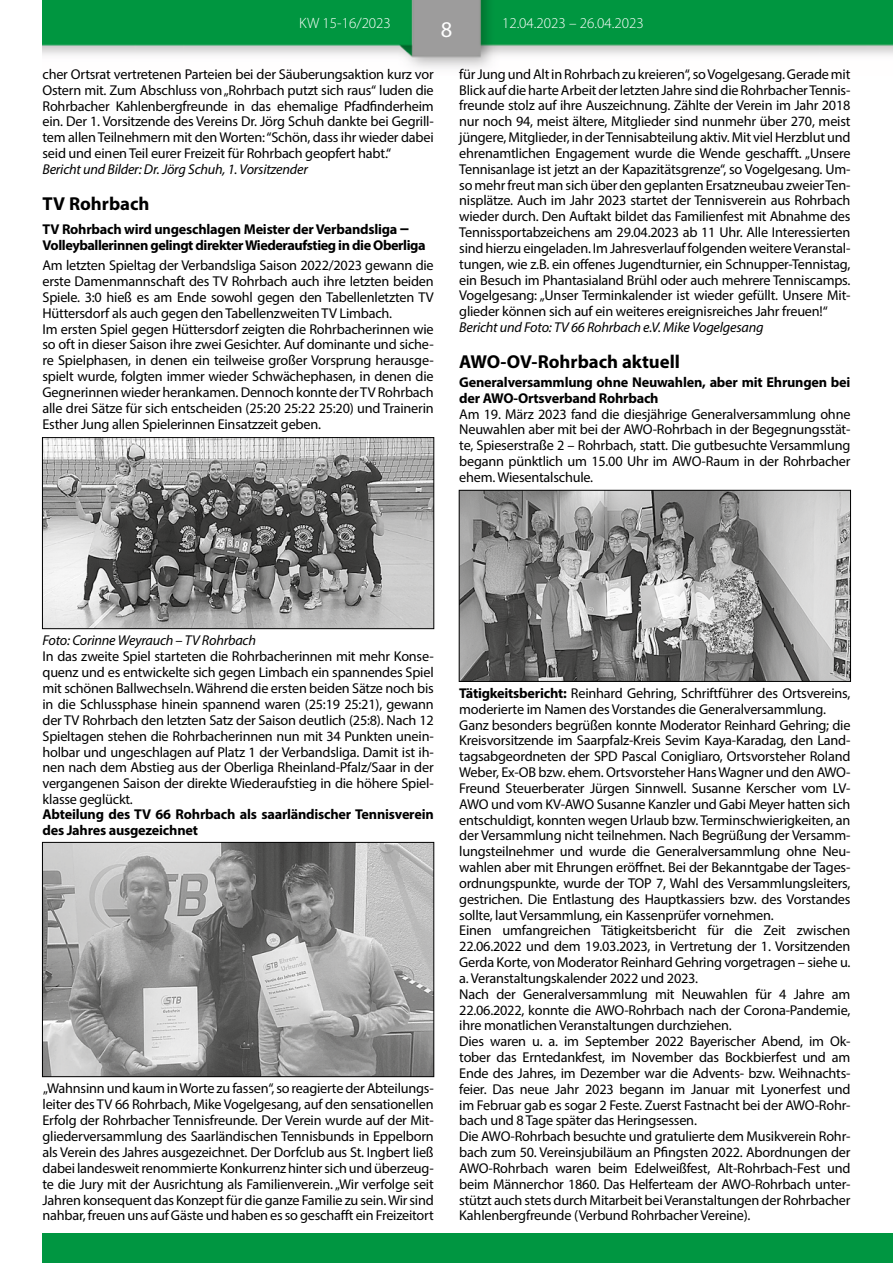
<style>
.page{position:relative;width:893px;height:1263px;background:#fff}
.page>*{position:absolute;margin:0;border:0;box-sizing:border-box;transform-origin:0 0}
.t1{font:22.5px "Myriad Pro";color:#fff}
.t2{font:700 18.75px "Myriad Pro";color:#000}
.t3{font:300 15px "Myriad Pro";color:#fff}
.t4{font:14.25px/15.9px "Myriad Pro";letter-spacing:-.015em;color:#000;text-align:justify}
.t5{font:700 14.25px/15.9px "Myriad Pro";letter-spacing:-.015em;color:#000}
.t6{font:italic 14.25px "Myriad Pro";letter-spacing:-.015em;color:#000}
.s1{font-size:18.75px}
.s2{font-weight:700}
</style>
<div class="page">
<img style="left:43px;top:0;width:850px;height:69px">
<div style="left:43px;top:1233px;width:850px;height:30px;background:#009641"></div>
<img style="left:44px;top:439px;width:388px;height:188px">
<div style="left:42px;top:437px;width:392px;height:192px;border:1px solid #000"></div>
<img style="left:44px;top:844px;width:388px;height:231px">
<div style="left:42px;top:842px;width:392px;height:235px;border:1px solid #000"></div>
<img style="left:461px;top:492px;width:388px;height:188px">
<div style="left:459px;top:490px;width:392px;height:192px;border:1px solid #000"></div>
<p class="t3" style="left:299px;top:14px;width:93px">KW 15-16/2023</p>
<p class="t3" style="left:502px;top:14px;width:143px">12.04.2023 – 26.04.2023</p>
<h1 class="t1" style="left:441px;top:15px;width:13px">8</h1>
<p class="t4" style="left:43px;top:66px;width:393px">cher Ortsrat vertretenen Parteien bei der Säuberungsaktion kurz vor Ostern mit. Zum Abschluss von „Rohrbach putzt sich raus“ luden die Rohrbacher Kahlenbergfreunde in das ehemalige Pfadfinderheim ein. Der 1. Vorsitzende des Vereins Dr. Jörg Schuh dankte bei Gegrill&shy;tem allen Teilnehmern mit den Worten: “Schön, dass ihr wieder dabei seid und einen Teil eurer Freizeit für Rohrbach geopfert habt.“</p>
<p class="t6" style="left:43px;top:161px;width:267px">Bericht und Bilder: Dr. Jörg Schuh, 1. Vorsitzender</p>
<h2 class="t2" style="left:43px;top:191px;width:109px">TV Rohrbach</h2>
<p class="t5" style="left:43px;top:221px;width:385px">TV Rohrbach wird ungeschlagen Meister der Verbandsliga <span class="s1">–<br></span>Volleyballerinnen gelingt direkter Wiederaufstieg in die Oberliga</p>
<p class="t4" style="left:43px;top:257px;width:393px;text-align:left">Am letzten Spieltag der Verbandsliga Saison 2022/2023 gewann die erste Damenmannschaft des TV Rohrbach auch ihre letzten beiden Spiele. 3:0 hieß es am Ende sowohl gegen den Tabellenletzten TV Hüttersdorf als auch gegen den Tabellenzweiten TV Limbach.<br>Im ersten Spiel gegen Hüttersdorf zeigten die Rohrbacherinnen wie so oft in dieser Saison ihre zwei Gesichter. Auf dominante und siche&shy;re Spielphasen, in denen ein teilweise großer Vorsprung herausge&shy;spielt wurde, folgten immer wieder Schwächephasen, in denen die Gegnerinnen wieder herankamen. Dennoch konnte der TV Rohrbach alle drei Sätze für sich entscheiden (25:20 25:22 25:20) und Trainerin Esther Jung allen Spielerinnen Einsatzzeit geben.</p>
<p class="t4" style="left:459px;top:66px;width:393px">für Jung und Alt in Rohrbach zu kreieren“, so Vogelgesang. Gerade mit Blick auf die harte Arbeit der letzten Jahre sind die Rohrbacher Tennis&shy;freunde stolz auf ihre Auszeichnung. Zählte der Verein im Jahr 2018 nur noch 94, meist ältere, Mitglieder sind nunmehr über 270, meist jüngere, Mitglieder, in der Tennisabteilung aktiv. Mit viel Herzblut und ehrenamtlichen Engagement wurde die Wende geschafft. „Unsere Tennisanlage ist jetzt an der Kapazitätsgrenze“, so Vogelgesang. Um&shy;so mehr freut man sich über den geplanten Ersatzneubau zweier Ten&shy;nisplätze. Auch im Jahr 2023 startet der Tennisverein aus Rohrbach wieder durch. Den Auftakt bildet das Familienfest mit Abnahme des Tennissportabzeichens am 29.04.2023 ab 11 Uhr. Alle Interessierten sind hierzu eingeladen. Im Jahresverlauf folgenden weitere Veranstal&shy;tungen, wie z.B. ein offenes Jugendturnier, ein Schnupper-Tennistag, ein Besuch im Phantasialand Brühl oder auch mehrere Tenniscamps.<br>Vogelgesang: „Unser Terminkalender ist wieder gefüllt. Unsere Mit&shy;glieder können sich auf ein weiteres ereignisreiches Jahr freuen!“</p>
<p class="t6" style="left:459px;top:318px;width:306px">Bericht und Foto: TV 66 Rohrbach e.V. Mike Vogelgesang</p>
<h2 class="t2" style="left:459px;top:349px;width:222px">AWO-OV-Rohrbach aktuell</h2>
<p class="t5" style="left:459px;top:374px;width:393px">Generalversammlung ohne Neuwahlen, aber mit Ehrungen bei der AWO-Ortsverband Rohrbach</p>
<p class="t4" style="left:459px;top:406px;width:393px">Am 19. März 2023 fand die diesjährige Generalversammlung ohne Neuwahlen aber mit bei der AWO-Rohrbach in der Begegnungsstät&shy;te, Spieserstraße 2 – Rohrbach, statt. Die gutbesuchte Versammlung begann pünktlich um 15.00 Uhr im AWO-Raum in der Rohrbacher ehem. Wiesentalschule.</p>
<p class="t6" style="left:43px;top:631px;width:215px">Foto: Corinne Weyrauch – TV Rohrbach</p>
<p class="t4" style="left:43px;top:648px;width:393px">In das zweite Spiel starteten die Rohrbacherinnen mit mehr Konse&shy;quenz und es entwickelte sich gegen Limbach ein spannendes Spiel mit schönen Ballwechseln. Während die ersten beiden Sätze noch bis in die Schlussphase hinein spannend waren (25:19 25:21), gewann der TV Rohrbach den letzten Satz der Saison deutlich (25:8). Nach 12<br>Spieltagen stehen die Rohrbacherinnen nun mit 34 Punkten unein&shy;holbar und ungeschlagen auf Platz 1 der Verbandsliga. Damit ist ih&shy;nen nach dem Abstieg aus der Oberliga Rheinland-Pfalz/Saar in der vergangenen Saison der direkte Wiederaufstieg in die höhere Spiel&shy;klasse geglückt.</p>
<p class="t5" style="left:43px;top:807px;width:393px;line-height:15.1px">Abteilung des TV 66 Rohrbach als saarländischer Tennisverein des Jahres ausgezeichnet</p>
<p class="t4" style="left:43px;top:1080px;width:393px">„Wahnsinn und kaum in Worte zu fassen“, so reagierte der Abteilungs&shy;leiter des TV 66 Rohrbach, Mike Vogelgesang, auf den sensationellen Erfolg der Rohrbacher Tennisfreunde. Der Verein wurde auf der Mit&shy;gliederversammlung des Saarländischen Tennisbunds in Eppelborn als Verein des Jahres ausgezeichnet. Der Dorfclub aus St. Ingbert ließ dabei landesweit renommierte Konkurrenz hinter sich und überzeug&shy;te die Jury mit der Ausrichtung als Familienverein. „Wir verfolge seit Jahren konsequent das Konzept für die ganze Familie zu sein. Wir sind nahbar, freuen uns auf Gäste und haben es so geschafft ein Freizeitort</p>
<p class="t4" style="left:459px;top:685px;width:393px;text-align:left"><span class="s2">Tätigkeitsbericht:</span> Reinhard Gehring, Schriftführer des Ortsvereins, moderierte im Namen des Vorstandes die Generalversammlung.<br>Ganz besonders begrüßen konnte Moderator Reinhard Gehring; die Kreisvorsitzende im Saarpfalz-Kreis Sevim Kaya-Karadag, den Land&shy;tagsabgeordneten der SPD Pascal Conigliaro, Ortsvorsteher Roland Weber, Ex-OB bzw. ehem. Ortsvorsteher Hans Wagner und den AWO-Freund Steuerberater Jürgen Sinnwell. Susanne Kerscher vom LV-AWO und vom KV-AWO Susanne Kanzler und Gabi Meyer hatten sich entschuldigt, konnten wegen Urlaub bzw. Terminschwierigkeiten, an der Versammlung nicht teilnehmen. Nach Begrüßung der Versamm&shy;lungsteilnehmer und wurde die Generalversammlung ohne Neu&shy;wahlen aber mit Ehrungen eröffnet. Bei der Bekanntgabe der Tages&shy;ordnungspunkte, wurde der TOP 7, Wahl des Versammlungsleiters, gestrichen. Die Entlastung des Hauptkassiers bzw. des Vorstandes sollte, laut Versammlung, ein Kassenprüfer vornehmen.<br>Einen umfangreichen Tätigkeitsbericht für die Zeit zwischen 22.06.2022 und dem 19.03.2023, in Vertretung der 1. Vorsitzenden Gerda Korte, von Moderator Reinhard Gehring vorgetragen – siehe u. a. Veranstaltungskalender 2022 und 2023.<br>Nach der Generalversammlung mit Neuwahlen für 4 Jahre am 22.06.2022, konnte die AWO-Rohrbach nach der Corona-Pandemie, ihre monatlichen Veranstaltungen durchziehen.<br>Dies waren u. a. im September 2022 Bayerischer Abend, im Ok&shy;tober das Erntedankfest, im November das Bockbierfest und am Ende des Jahres, im Dezember war die Advents- bzw. Weihnachts&shy;feier. Das neue Jahr 2023 begann im Januar mit Lyonerfest und im Februar gab es sogar 2 Feste. Zuerst Fastnacht bei der AWO-Rohr&shy;bach und 8 Tage später das Heringsessen.<br>Die AWO-Rohrbach besuchte und gratulierte dem Musikverein Rohr&shy;bach zum 50. Vereinsjubiläum an Pfingsten 2022. Abordnungen der AWO-Rohrbach waren beim Edelweißfest, Alt-Rohrbach-Fest und beim Männerchor 1860. Das Helferteam der AWO-Rohrbach unter&shy;stützt auch stets durch Mitarbeit bei Veranstaltungen der Rohrbacher Kahlenbergfreunde (Verbund Rohrbacher Vereine).</p>
</div>
